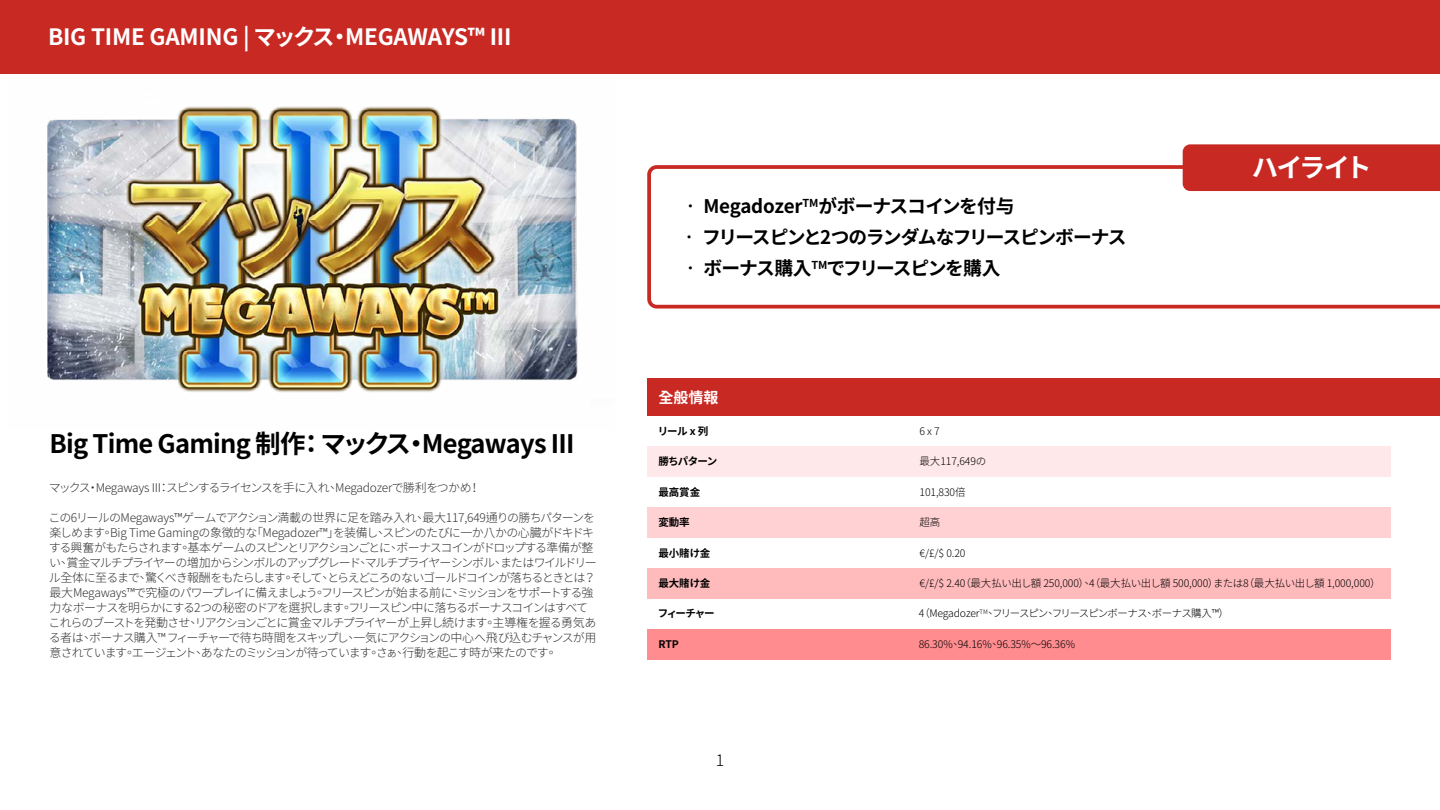
<style>
.page{position:relative;width:1440px;height:810px;background:#fff}
.page>*{position:absolute;margin:0;border:0;box-sizing:border-box;transform-origin:0 0}
.t1{font:700 26.25px "Noto Sans CJ Ktc";letter-spacing:-.1em;color:#fff}
.t2{font:700 25.5px "Noto Sans CJ Ktc";letter-spacing:-.03em;color:#000}
.t3{font:700 22.5px "Noto Sans CJ Ktc";letter-spacing:-.01em;color:#fff}
.t4{font:700 18.75px "Noto Sans CJ Ktc";letter-spacing:-.085em;color:#000}
.t5{font:700 18.75px "Noto Sans CJ Ktc";letter-spacing:-.025em;color:#000}
.t6{font:700 18.75px "Noto Sans CJ Ktc";letter-spacing:-.05em;color:#000}
.t7{font:300 15.75px "Noto Sans CJ Ktc";color:#000}
.t8{font:700 15px "Noto Sans CJ Ktc";color:#fff}
.t9{font:300 12px/15px "Noto Sans CJ Ktc";letter-spacing:-.08em;color:#333}
.t10{font:300 12px "Noto Sans CJ Ktc";letter-spacing:-.035em;color:#333}
.t11{font:300 10.5px "Noto Sans CJ Ktc";letter-spacing:-.015em;color:#000}
.t12{font:300 10.5px "Noto Sans CJ Ktc";letter-spacing:-.065em;color:#000}
.t13{font:700 10.5px "Noto Sans CJ Ktc";letter-spacing:-.035em;color:#000}
</style>
<div class="page">
<div style="left:647px;top:629px;width:743px;height:30px;background:#ff8c8f"></div>
<div style="left:647px;top:568px;width:743px;height:31px;background:#ffbabc"></div>
<div style="left:647px;top:507px;width:743px;height:31px;background:#ffd1d3"></div>
<div style="left:647px;top:446px;width:743px;height:31px;background:#ffe8e9"></div>
<img style="left:47px;top:106px;width:531px;height:287px">
<svg style="left:647px;top:165px;width:793px;height:144px"></svg>
<div style="left:1183px;top:144px;width:257px;height:47px;background:#c82923"></div>
<div style="left:647px;top:379px;width:793px;height:37px;background:#c82923"></div>
<div style="left:0;top:0;width:1440px;height:74px;background:#c82923"></div>
<h3 class="t3" style="left:48px;top:24px;width:465px">BIG TIME GAMING | マックス・MEGAWAYS™ III</h3>
<h2 class="t2" style="left:50px;top:430px;width:527px">Big Time Gaming 制作： マックス・Megaways III</h2>
<p class="t10" style="left:49px;top:481px;width:433px">マックス・Megaways III：スピンするライセンスを手に入れ、Megadozerで勝利をつかめ！</p>
<p class="t9" style="left:49px;top:511px;width:550px">この6リールのMegaways™ゲームでアクション満載の世界に足を踏み入れ、最大117,649通りの勝ちパターンを楽しめます。Big Time Gamingの象徴的な「Megadozer™」を装備し、スピンのたびに一か八かの心臓がドキドキする興奮がもたらされます。基本ゲームのスピンとリアクションごとに、ボーナスコインがドロップする準備が整い、賞金マルチプライヤーの増加からシンボルのアップグレード、マルチプライヤーシンボル、またはワイルドリール全体に至るまで、驚くべき報酬をもたらします。そして、とらえどころのないゴールドコインが落ちるときとは？最大Megaways™で究極のパワープレイに備えましょう。フリースピンが始まる前に、ミッションをサポートする強力なボーナスを明らかにする2つの秘密のドアを選択します。フリースピン中に落ちるボーナスコインはすべてこれらのブーストを発動させ、リアクションごとに賞金マルチプライヤーが上昇し続けます。主導権を握る勇気ある者は、ボーナス購入™ フィーチャーで待ち時間をスキップし、一気にアクションの中心へ飛び込むチャンスが用意されています。エージェント、あなたのミッションが待っています。さぁ、行動を起こす時が来たのです。</p>
<h3 class="t5" style="left:681px;top:195px;width:335px">• Megadozer<sup>TM</sup>がボーナスコインを付与</h3>
<h3 class="t4" style="left:680px;top:226px;width:448px">• フリースピンと2つのランダムなフリースピンボーナス</h3>
<h3 class="t6" style="left:681px;top:257px;width:321px">• ボーナス購入<sup>TM</sup>でフリースピンを購入</h3>
<p class="t8" style="left:659px;top:389px;width:61px">全般情報</p>
<p class="t13" style="left:658px;top:425px;width:52px">リール x 列</p>
<p class="t11" style="left:920px;top:425px;width:22px">6 x 7</p>
<p class="t13" style="left:658px;top:456px;width:60px">勝ちパターン</p>
<p class="t11" style="left:920px;top:456px;width:68px">最大117,649の</p>
<p class="t13" style="left:658px;top:486px;width:43px">最高賞金</p>
<p class="t11" style="left:920px;top:486px;width:48px">101,830倍</p>
<p class="t13" style="left:658px;top:516px;width:33px">変動率</p>
<p class="t11" style="left:920px;top:516px;width:22px">超高</p>
<p class="t13" style="left:658px;top:547px;width:53px">最小賭け金</p>
<p class="t11" style="left:920px;top:547px;width:47px">€/£/$ 0.20</p>
<h1 class="t1" style="left:1252px;top:153px;width:121px">ハイライト</h1>
<p class="t13" style="left:658px;top:577px;width:53px">最大賭け金</p>
<p class="t13" style="left:658px;top:608px;width:58px">フィーチャー</p>
<p class="t13" style="left:658px;top:638px;width:22px">RTP</p>
<h3 class="t7" style="left:716px;top:751px;width:10px">1</h3>
<p class="t11" style="left:920px;top:577px;width:462px">€/£/$ 2.40（最大払い出し額 250,000）、4（最大払い出し額 500,000）または8（最大払い出し額 1,000,000）</p>
<p class="t12" style="left:919px;top:608px;width:312px">4（Megadozer<sup>TM</sup>、フリースピン、フリースピンボーナス、ボーナス購入™）</p>
<p class="t11" style="left:919px;top:638px;width:158px">86.30%、94.16%、96.35%～96.36%</p>
</div>
